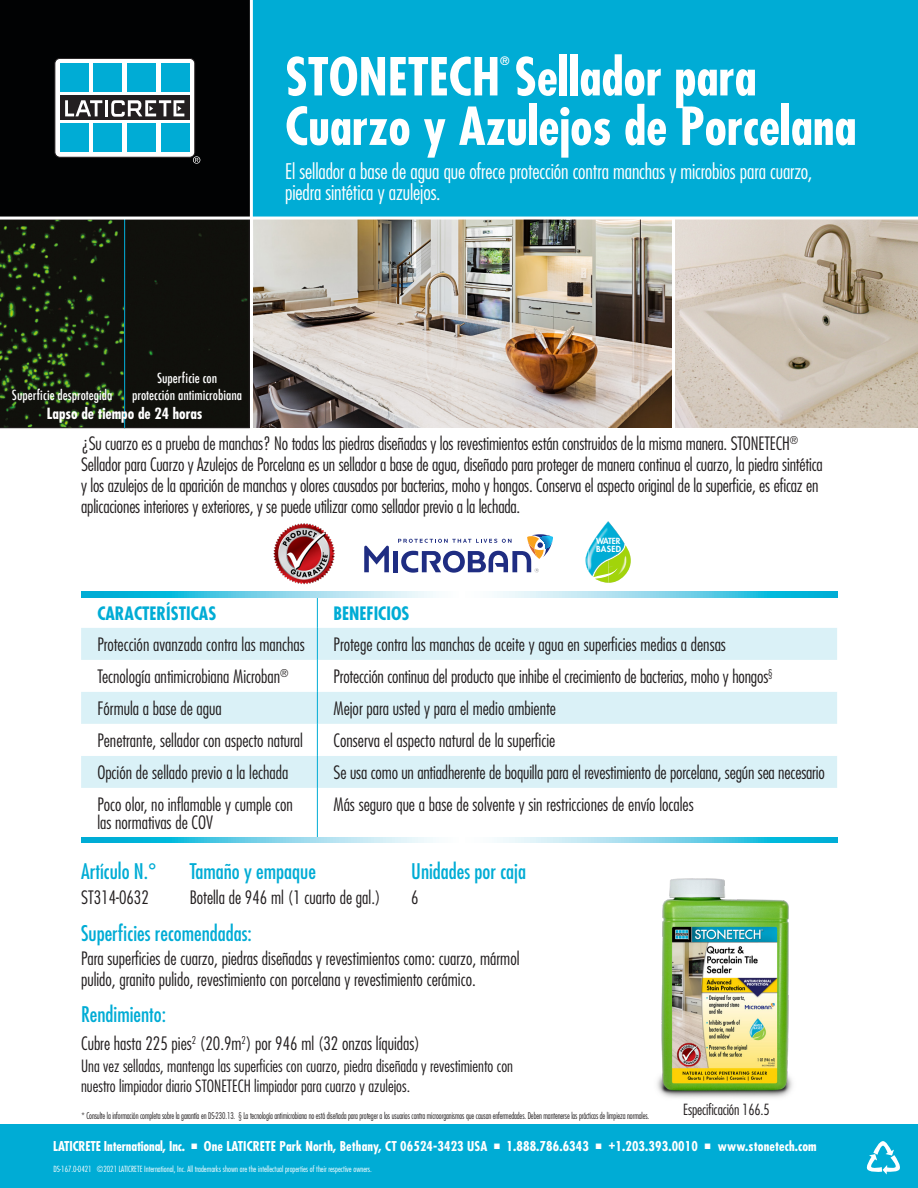
<style>
.page{position:relative;width:918px;height:1188px;background:#fff}
.page>*{position:absolute;margin:0;border:0;box-sizing:border-box;transform-origin:0 0}
.t1{font:700 condensed 51px "Futura";color:#fff}
.t2{font:300 condensed 21px "Futura";letter-spacing:-.005em;color:#fff}
.Features_Benies{font:condensed 21px "Futura";color:#00acd5}
.Bottom_Text{font:condensed 21px "Futura";color:#00acd5}
.Features_Benies___te{font:300 condensed 18px/21px "Futura";letter-spacing:-.01em;color:#231f20}
.Bottom_Text-2{font:300 condensed 18px/21px "Futura";color:#231f20}
.Features_Benies-2{font:700 condensed 18px "Futura";color:#00acd5}
.Bottom_Text-3{font:300 condensed 16.5px/19.8px "Futura";color:#231f20}
.t3{font:700 condensed 15px "Futura";color:#fff}
.Color_DS_line{font:300 condensed 15px "Futura";letter-spacing:-.01em;color:#231f20}
.t4{font:500 condensed 13.5px "Futura";color:#fff}
.t5{font:700 condensed 13.2px "Futura";letter-spacing:.01em;color:#fff}
.t6{font:700 condensed 13.2px "Futura";letter-spacing:-.01em;color:#fff}
.t7{font:700 condensed 11.4px "Futura";color:#fff}
.t8{font:300 condensed 9px "Futura";letter-spacing:-.01em;color:#231f20;scale:.9 1}
.t9{font:300 condensed 8.25px "Futura";color:#fff}
.t10{font:800 8.25px/7.5px "Futura";letter-spacing:.02em;color:#fff}
</style>
<div class="page">
<div style="left:0;top:0;width:250px;height:217px;background:#010203"></div>
<svg style="left:55px;top:58px;width:140px;height:99px;background:#d4eaef"></svg>
<div style="left:55px;top:58px;width:140px;height:99px;border:1px solid #231f20;border-radius:5px"></div>
<div style="left:60px;top:124px;width:28px;height:28px;background:#00acd5"></div>
<div style="left:94px;top:124px;width:28px;height:28px;background:#00acd5"></div>
<div style="left:128px;top:124px;width:28px;height:28px;background:#00acd5"></div>
<div style="left:161px;top:124px;width:28px;height:28px;background:#00acd5"></div>
<div style="left:60px;top:96px;width:129px;height:24px;background:#231f20"></div>
<hr style="left:105px;top:100px;width:3px;height:16px;background:#fff">
<svg style="left:65px;top:100px;width:37px;height:16px"></svg>
<svg style="left:111px;top:100px;width:73px;height:17px"></svg>
<div style="left:60px;top:64px;width:28px;height:28px;background:#00acd5"></div>
<div style="left:94px;top:64px;width:28px;height:28px;background:#00acd5"></div>
<div style="left:128px;top:64px;width:28px;height:28px;background:#00acd5"></div>
<div style="left:161px;top:64px;width:28px;height:28px;background:#00acd5"></div>
<svg style="left:193px;top:156px;width:7px;height:8px"></svg>
<div style="left:253px;top:0;width:665px;height:218px;background:#00acd5"></div>
<div style="left:0;top:1125px;width:918px;height:63px;background:#00acd5"></div>
<svg style="left:866px;top:1141px;width:34px;height:34px"></svg>
<img style="left:675px;top:220px;width:243px;height:208px">
<img style="left:253px;top:220px;width:418px;height:208px">
<div style="left:127px;top:221px;width:120px;height:205px;background:#10100c"></div>
<svg style="left:0;top:220px;width:124px;height:208px;background:#161e0f"></svg>
<div style="left:125px;top:219px;width:124px;height:209px;border:1px solid #231f20"></div>
<hr style="left:124px;top:219px;width:1px;height:209px;background:#00acd5">
<img style="left:657px;top:878px;width:136px;height:220px">
<hr style="left:0;top:217px;width:918px;height:3px;background:#fff">
<img style="left:273px;top:523px;width:62px;height:62px">
<div style="left:393px;top:551px;width:5px;height:21px;background:#1f2d82"></div>
<svg style="left:364px;top:546px;width:25px;height:26px"></svg>
<svg style="left:398px;top:534px;width:155px;height:39px"></svg>
<img style="left:608px;top:521px;width:16px;height:24px">
<img style="left:589px;top:550px;width:19px;height:9px">
<img style="left:585px;top:549px;width:4px;height:22px">
<img style="left:589px;top:559px;width:19px;height:17px">
<img style="left:589px;top:521px;width:19px;height:29px">
<img style="left:593px;top:560px;width:15px;height:23px">
<img style="left:608px;top:545px;width:23px;height:38px">
<svg style="left:81px;top:628px;width:756px;height:96px;fill:#daf1f7"></svg>
<svg style="left:81px;top:724px;width:756px;height:114px"></svg>
<hr style="left:317px;top:597px;width:1px;height:31px;background:#00acd5">
<hr style="left:317px;top:628px;width:1px;height:32px;background:#00acd5">
<hr style="left:317px;top:660px;width:1px;height:32px;background:#00acd5">
<hr style="left:317px;top:692px;width:1px;height:32px;background:#00acd5">
<hr style="left:317px;top:724px;width:1px;height:32px;background:#00acd5">
<hr style="left:317px;top:756px;width:1px;height:32px;background:#00acd5">
<hr style="left:317px;top:788px;width:1px;height:50px;background:#00acd5">
<svg style="left:81px;top:592px;width:756px;height:5px;background:#7ed5ea"></svg>
<svg style="left:81px;top:838px;width:756px;height:5px;background:#7ed5ea"></svg>
<p class="t1" style="left:285px;top:44px;width:473px">STONETECH Sellador para</p>
<p class="t7" style="left:500px;top:53px;width:11px">®</p>
<p class="t1" style="left:285px;top:93px;width:573px">Cuarzo y Azulejos de Porcelana</p>
<p class="t2" style="left:285px;top:159px;width:528px">El sellador a base de agua que ofrece protección contra manchas y microbios para cuarzo,</p>
<p class="t2" style="left:285px;top:180px;width:157px">piedra sintética y azulejos.</p>
<p class="t4" style="left:157px;top:370px;width:62px">Superficie con</p>
<p class="t4" style="left:132px;top:386px;width:112px">protección antimicrobiana</p>
<p class="t3" style="left:47px;top:404px;width:157px">Lapso de tiempo de 24 horas</p>
<p class="t4" style="left:12px;top:386px;width:102px">Superficie desprotegida</p>
<p class="Features_Benies___te" style="left:81px;top:433px;width:743px">¿Su cuarzo es a prueba de manchas? No todas las piedras diseñadas y los revestimientos están construidos de la misma manera. STONETECH<sup>® </sup>Sellador para Cuarzo y Azulejos de Porcelana es un sellador a base de agua, diseñado para proteger de manera continua el cuarzo, la piedra sintética y los azulejos de la aparición de manchas y olores causados por bacterias, moho y hongos. Conserva el aspecto original de la superficie, es eficaz en aplicaciones interiores y exteriores, y se puede utilizar como sellador previo a la lechada.</p>
<p class="t10" style="left:596px;top:537px;width:27px">WATER<br>BASED</p>
<p class="Features_Benies-2" style="left:97px;top:602px;width:120px">CARACTERÍSTICAS</p>
<p class="Features_Benies-2" style="left:334px;top:602px;width:77px">BENEFICIOS</p>
<p class="Features_Benies___te" style="left:97px;top:634px;width:209px">Protección avanzada contra las manchas</p>
<p class="Features_Benies___te" style="left:334px;top:634px;width:394px">Protege contra las manchas de aceite y agua en superficies medias a densas</p>
<p class="Features_Benies___te" style="left:97px;top:666px;width:193px">Tecnología antimicrobiana Microban<sup>®</sup></p>
<p class="Features_Benies___te" style="left:334px;top:666px;width:440px">Protección continua del producto que inhibe el crecimiento de bacterias, moho y hongos<sup>§</sup></p>
<p class="Features_Benies___te" style="left:97px;top:698px;width:126px">Fórmula a base de agua</p>
<p class="Features_Benies___te" style="left:334px;top:698px;width:224px">Mejor para usted y para el medio ambiente</p>
<p class="Features_Benies___te" style="left:97px;top:730px;width:207px">Penetrante, sellador con aspecto natural</p>
<p class="Features_Benies___te" style="left:334px;top:730px;width:223px">Conserva el aspecto natural de la superficie</p>
<p class="Features_Benies___te" style="left:97px;top:762px;width:193px">Opción de sellado previo a la lechada</p>
<p class="Features_Benies___te" style="left:334px;top:762px;width:493px">Se usa como un antiadherente de boquilla para el revestimiento de porcelana, según sea necesario</p>
<p class="Features_Benies___te" style="left:97px;top:795px;width:197px;line-height:18px">Poco olor, no inflamable y cumple con las normativas de COV</p>
<p class="Features_Benies___te" style="left:334px;top:794px;width:362px">Más seguro que a base de solvente y sin restricciones de envío locales</p>
<p class="Bottom_Text" style="left:81px;top:858px;width:77px">Artículo N.°</p>
<p class="Bottom_Text-2" style="left:81px;top:886px;width:69px">ST314-0632</p>
<p class="Bottom_Text" style="left:190px;top:858px;width:128px">Tamaño y empaque</p>
<p class="Bottom_Text-2" style="left:190px;top:886px;width:192px">Botella de 946 ml (1 cuarto de gal.)</p>
<p class="Features_Benies" style="left:411px;top:858px;width:116px">Unidades por caja</p>
<p class="Bottom_Text-2" style="left:411px;top:887px;width:9px">6</p>
<p class="Features_Benies" style="left:81px;top:920px;width:172px">Superficies recomendadas:</p>
<p class="Bottom_Text-2" style="left:81px;top:947px;width:440px">Para superficies de cuarzo, piedras diseñadas y revestimientos como: cuarzo, mármol pulido, granito pulido, revestimiento con porcelana y revestimiento cerámico.</p>
<p class="Features_Benies" style="left:81px;top:1001px;width:86px">Rendimiento:</p>
<p class="Bottom_Text-2" style="left:81px;top:1032px;width:340px">Cubre hasta 225 pies<sup>2</sup> (20.9m<sup>2</sup>) por 946 ml (32 onzas líquidas)</p>
<p class="Bottom_Text-3" style="left:81px;top:1056px;width:433px">Una vez selladas, mantenga las superficies con cuarzo, piedra diseñada y revestimiento con nuestro limpiador diario STONETECH limpiador para cuarzo y azulejos.</p>
<p class="t8" style="left:81px;top:1110px;width:632px">* Consulte la información completa sobre la garantía en DS-230.13. § La tecnología antimicrobiana no está diseñada para proteger a los usuarios contra microorganismos que causan enfermedades. Deben mantenerse las prácticas de limpieza normales.</p>
<p class="Color_DS_line" style="left:683px;top:1100px;width:88px">Especificación 166.5</p>
<p class="t6" style="left:53px;top:1138px;width:133px">LATICRETE International, Inc.</p>
<p class="t5" style="left:204px;top:1138px;width:285px">One LATICRETE Park North, Bethany, CT 06524-3423 USA</p>
<p class="t5" style="left:507px;top:1138px;width:84px">1.888.786.6343</p>
<p class="t5" style="left:609px;top:1138px;width:90px">+1.203.393.0010</p>
<p class="t5" style="left:718px;top:1138px;width:100px">www.stonetech.com</p>
<p class="t9" style="left:53px;top:1164px;width:320px">DS-167.0-0421 ©2021 LATICRETE International, Inc. All trademarks shown are the intellectual properties of their respective owners.</p>
</div>
